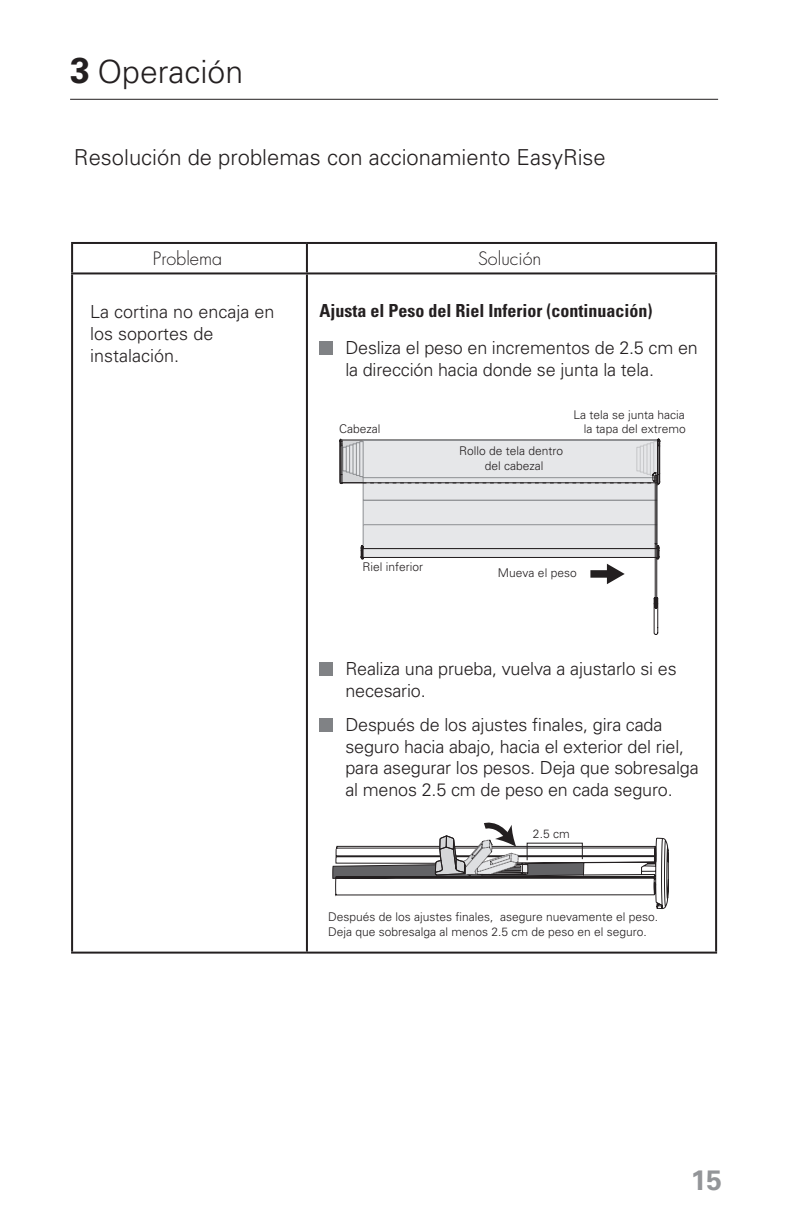
<style>
.page{position:relative;width:792px;height:1224px;background:#fff}
.page>*{position:absolute;margin:0;border:0;box-sizing:border-box;transform-origin:0 0}
.t1{font:300 32px "Univers";color:#231f20}
.t2{font:700 28px "Univers LT Std";color:#939598}
.t3{font:300 22px "Univers";color:#231f20}
.t4{font:300 18px/21.6px "Univers";letter-spacing:-.01em;color:#231f20}
.t5{font:700 condensed 18px "Univers LT Std";color:#231f20}
.t6{font:300 18px "Futura";color:#231f20}
.t7{font:300 12px/14.6px "Univers";color:#231f20;text-align:center}
.s1{font-family:"Univers LT Std";font-weight:700;font-size:36px}
</style>
<div class="page">
<hr style="left:70px;top:99px;width:648px;height:1px;background:#231f20">
<hr style="left:71px;top:242px;width:236px;height:2px;background:#231f20">
<hr style="left:71px;top:244px;width:2px;height:28px;background:#231f20">
<hr style="left:307px;top:242px;width:410px;height:2px;background:#231f20">
<hr style="left:306px;top:244px;width:2px;height:28px;background:#231f20">
<hr style="left:715px;top:244px;width:2px;height:28px;background:#231f20">
<hr style="left:71px;top:272px;width:236px;height:2px;background:#231f20">
<hr style="left:71px;top:274px;width:2px;height:678px;background:#231f20">
<hr style="left:307px;top:272px;width:410px;height:2px;background:#231f20">
<hr style="left:306px;top:274px;width:2px;height:678px;background:#231f20">
<hr style="left:715px;top:274px;width:2px;height:678px;background:#231f20">
<hr style="left:71px;top:952px;width:236px;height:2px;background:#231f20">
<hr style="left:307px;top:952px;width:410px;height:2px;background:#231f20">
<div style="left:319px;top:341px;width:13px;height:13px;background:#808285"></div>
<div style="left:319px;top:663px;width:13px;height:13px;background:#808285"></div>
<div style="left:319px;top:718px;width:13px;height:14px;background:#808285"></div>
<svg style="left:339px;top:439px;width:321px;height:196px"></svg>
<svg style="left:332px;top:822px;width:337px;height:87px"></svg>
<h1 class="t1" style="left:70px;top:53px;width:175px"><span class="s1">3</span> Operación</h1>
<p class="t3" style="left:74px;top:144px;width:533px">Resolución de problemas con accionamiento EasyRise</p>
<p class="t6" style="left:153px;top:248px;width:71px">Problema</p>
<p class="t6" style="left:478px;top:248px;width:65px">Solución</p>
<p class="t4" style="left:90px;top:301px;width:186px">La cortina no encaja en los soportes de instalación.</p>
<p class="t5" style="left:320px;top:300px;width:335px">Ajusta el Peso del Riel Inferior (continuación)</p>
<p class="t4" style="left:345px;top:337px;width:354px">Desliza el peso en incrementos de 2.5 cm en la dirección hacia donde se junta la tela.</p>
<p class="t7" style="left:339px;top:421px;width:43px">Cabezal</p>
<p class="t7" style="left:362px;top:559px;width:62px">Riel inferior</p>
<p class="t7" style="left:459px;top:444px;width:106px">Rollo de tela dentro del cabezal</p>
<p class="t7" style="left:573px;top:407px;width:114px;text-align:right">La tela se junta hacia la tapa del extremo</p>
<p class="t7" style="left:498px;top:565px;width:80px">Mueva el peso</p>
<p class="t4" style="left:345px;top:657px;width:333px">Realiza una prueba, vuelva a ajustarlo si es necesario.</p>
<p class="t4" style="left:345px;top:713px;width:355px">Después de los ajustes finales, gira cada seguro hacia abajo, hacia el exterior del riel, para asegurar los pesos. Deja que sobresalga al menos 2.5 cm de peso en cada seguro.</p>
<p class="t7" style="left:533px;top:826px;width:38px">2.5 cm</p>
<p class="t7" style="left:328px;top:909px;width:332px;text-align:left">Después de los ajustes finales, asegure nuevamente el peso.<br>Deja que sobresalga al menos 2.5 cm de peso en el seguro.</p>
<h2 class="t2" style="left:691px;top:1164px;width:33px">15</h2>
</div>
